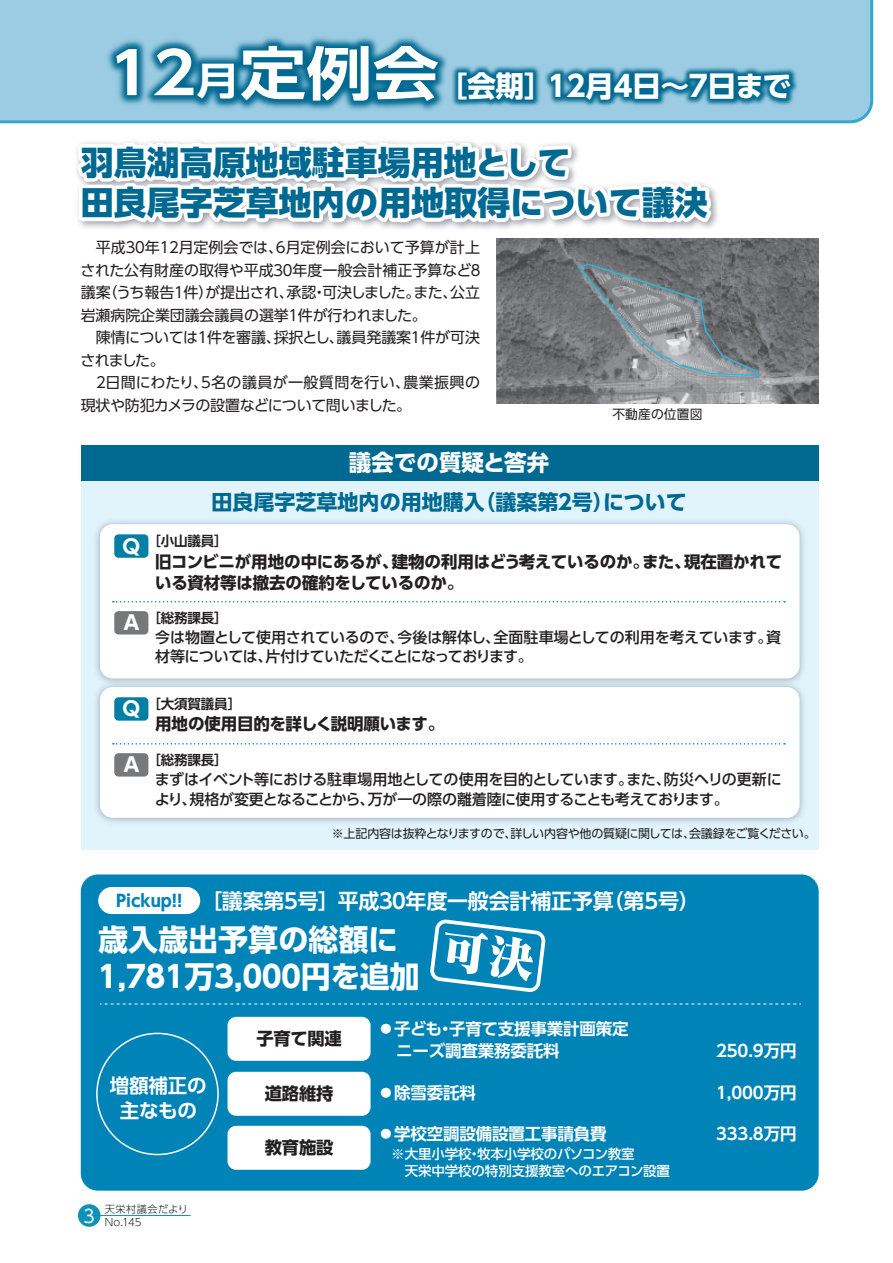
<style>
.page{position:relative;width:893px;height:1263px;background:#fff}
.page>*{position:absolute;margin:0;border:0;box-sizing:border-box;transform-origin:0 0}
.t1{font:700 57.75px "UD Shin Go Pro De";color:#fff;scale:1.15 1}
.t2{font:800 33px/40.5px "UD Shin Go Pro";color:#006991}
.t3{font:700 30px/37.5px "UD Shin Go Pro";color:#fff}
.t4{font:700 28.8px "UD Shin Go Pro";letter-spacing:-.015em;color:#fff}
.t5{font:700 22.5px "UD Shin Go Pro";color:#fff}
.t6{font:700 21px "UD Shin Go Pro De";letter-spacing:-.01em;color:#fff}
.t7{font:700 21px "UD Shin Go Pro";color:#006991}
.t8{font:700 19.65px "UD Shin Go Pro";color:#fff}
.t9{font:700 19.5px/25.5px "UD Shin Go Pro De";letter-spacing:-.01em;color:#fff;text-align:center}
.t10{font:18px "UD Shin Go Pro";color:#fff;scale:.95 1}
.t11{font:700 17.25px "UD Shin Go Pro";letter-spacing:-.01em;color:#231f20}
.t12{font:700 16.5px/21px "UD Shin Go Pro";letter-spacing:-.01em;color:#231f20}
.t13{font:700 16.5px "UD Shin Go Pro De";letter-spacing:-.01em;color:#fff}
.t14{font:700 16.5px "UD Shin Go Pro";color:#0083b6}
.t15{font:500 15px/19.5px "UD Shin Go Pro";letter-spacing:-.02em;color:#231f20}
.t16{font:15px "UD Shin Go Pro";letter-spacing:-.01em;color:#231f20}
.t17{font:15px/22.5px "UD Shin Go Pro";letter-spacing:-.03em;color:#231f20}
.t18{font:500 15px "UD Shin Go Pro";letter-spacing:-.065em;color:#231f20}
.t19{font:15px/22.5px "UD Shin Go Pro";letter-spacing:-.04em;color:#231f20}
.t20{font:15px "UD Shin Go Pro";letter-spacing:.025em;color:#231f20}
.t21{font:15px "UD Shin Go Pro";letter-spacing:-.085em;color:#231f20}
.t22{font:500 15px "UD Shin Go Pro";letter-spacing:.005em;color:#231f20}
.t23{font:500 13.5px/17.2px "UD Shin Go Pro";letter-spacing:-.01em;color:#fff}
.t24{font:700 13.5px "UD Shin Go Pro De";letter-spacing:-.01em;color:#231f20}
.t25{font:12.75px "UD Shin Go Pro";letter-spacing:.01em;color:#231f20}
.t26{font:12px "UD Shin Go Pro";letter-spacing:-.03em;color:#231f20}
.t27{font:300 10.2px "UD Shin Go Pro";letter-spacing:.05em;color:#231f20}
.t28{font:300 10.2px "UD Shin Go Pro";letter-spacing:.03em;color:#231f20}
.s1{font-size:38.55px}
.s2{font-family:"UD Shin Go Pro De";font-size:21px;color:#fff}
</style>
<div class="page">
<hr style="left:80px;top:1215px;width:111px;height:1px;background:#1092b8">
<div style="left:78px;top:1204px;width:23px;height:23px;background:#1092b8;border-radius:50%"></div>
<div style="left:81px;top:445px;width:738px;height:404px;background:#e1f4fc"></div>
<div style="left:81px;top:445px;width:738px;height:36px;background:#006991"></div>
<div style="left:0;top:0;width:874px;height:124px;background:#9bcce3"></div>
<img style="left:496px;top:238px;width:323px;height:166px">
<div style="left:81px;top:874px;width:738px;height:317px;background:#0083b6;border-radius:17px"></div>
<svg style="left:100px;top:1003px;width:701px;height:1px"></svg>
<img style="left:96px;top:521px;width:708px;height:157px">
<div style="left:100px;top:524px;width:699px;height:154px;background:#fff;border-radius:13px"></div>
<img style="left:96px;top:678px;width:708px;height:145px">
<div style="left:100px;top:687px;width:699px;height:131px;background:#fff;border-radius:13px"></div>
<img style="left:49px;top:0;width:454px;height:124px">
<img style="left:395px;top:11px;width:457px;height:113px">
<svg style="left:52px;top:113px;width:666px;height:138px"></svg>
<svg style="left:577px;top:263px;width:183px;height:114px;background:#7e8388"></svg>
<div style="left:98px;top:887px;width:102px;height:27px;background:#fff;border-radius:14px"></div>
<div style="left:96px;top:1033px;width:123px;height:122px;border:2px solid #fff;border-radius:50%"></div>
<div style="left:228px;top:1017px;width:143px;height:44px;background:#fff;border-radius:9px"></div>
<div style="left:228px;top:1072px;width:143px;height:44px;background:#fff;border-radius:9px"></div>
<div style="left:228px;top:1126px;width:143px;height:44px;background:#fff;border-radius:9px"></div>
<svg style="left:113px;top:601px;width:672px;height:1px"></svg>
<div style="left:114px;top:611px;width:34px;height:23px;background:#76787b;border-radius:4px"></div>
<div style="left:114px;top:534px;width:34px;height:24px;background:#007ea4;border-radius:4px"></div>
<svg style="left:113px;top:743px;width:672px;height:1px"></svg>
<div style="left:114px;top:753px;width:34px;height:23px;background:#76787b;border-radius:4px"></div>
<div style="left:114px;top:697px;width:34px;height:24px;background:#007ea4;border-radius:4px"></div>
<svg style="left:431px;top:920px;width:114px;height:71px"></svg>
<h1 class="t1" style="left:108px;top:26px;width:289px">12<span class="s1">月</span>定例会</h1>
<h3 class="t4" style="left:438px;top:63px;width:116px">［会期］</h3>
<h3 class="t4" style="left:548px;top:63px;width:245px">12月4日～7日まで</h3>
<h2 class="t2" style="left:81px;top:141px;width:629px">羽鳥湖高原地域駐車場用地として<br>田良尾字芝草地内の用地取得について議決</h2>
<p class="t16" style="left:179px;top:235px;width:303px">月定例会では 6、月定例会において予算が計上</p>
<p class="t16" style="left:145px;top:235px;width:16px">年</p>
<p class="t16" style="left:81px;top:235px;width:47px">　平成</p>
<p class="t16" style="left:123px;top:235px;width:26px">３０</p>
<p class="t16" style="left:157px;top:235px;width:26px">１２</p>
<p class="t16" style="left:292px;top:258px;width:181px">年度一般会計補正予算など</p>
<p class="t16" style="left:80px;top:258px;width:195px">された公有財産の取得や平成</p>
<p class="t16" style="left:271px;top:258px;width:26px">３０</p>
<p class="t16" style="left:468px;top:258px;width:16px">８</p>
<p class="t16" style="left:205px;top:280px;width:90px">が提出され、</p>
<p class="t16" style="left:103px;top:280px;width:73px">（うち報告</p>
<p class="t16" style="left:183px;top:280px;width:31px">件）</p>
<p class="t16" style="left:450px;top:280px;width:31px">公立</p>
<p class="t16" style="left:81px;top:280px;width:31px">議案</p>
<p class="t21" style="left:286px;top:280px;width:136px">承認可決しました。</p>
<p class="t16" style="left:414px;top:280px;width:45px">また、</p>
<p class="t16" style="left:171px;top:280px;width:16px">１</p>
<p class="t16" style="left:312px;top:280px;width:16px">・</p>
<p class="t17" style="left:298px;top:303px;width:130px">件が行われました。</p>
<p class="t16" style="left:81px;top:303px;width:210px">岩瀬病院企業団議会議員の選挙</p>
<p class="t16" style="left:286px;top:303px;width:16px">１</p>
<p class="t16" style="left:420px;top:325px;width:61px">件が可決</p>
<p class="t16" style="left:207px;top:325px;width:75px">件を審議、</p>
<p class="t16" style="left:274px;top:325px;width:139px">採択とし議員発議案</p>
<p class="t19" style="left:80px;top:326px;width:119px">　陳情についてはされました。</p>
<p class="t16" style="left:195px;top:325px;width:16px">１</p>
<p class="t16" style="left:408px;top:325px;width:16px">１</p>
<p class="t16" style="left:329px;top:325px;width:16px">、</p>
<p class="t20" style="left:211px;top:370px;width:201px">名の議員が一般質問を行い、</p>
<p class="t16" style="left:403px;top:370px;width:78px">農業振興の</p>
<p class="t16" style="left:106px;top:370px;width:109px">日間にわたり５、</p>
<p class="t17" style="left:81px;top:371px;width:332px;text-indent:13px">２<br>現状や防犯カメラの設置などについて問いました。</p>
<h3 class="t5" style="left:349px;top:444px;width:202px">議会での質疑と答弁</h3>
<p class="t25" style="left:612px;top:404px;width:92px">不動産の位置図</p>
<h3 class="t7" style="left:474px;top:485px;width:85px">（議案第</h3>
<h3 class="t7" style="left:212px;top:485px;width:275px">田良尾字芝草地内の用地購入</h3>
<h3 class="t7" style="left:572px;top:485px;width:43px">号）</h3>
<h3 class="t7" style="left:555px;top:485px;width:22px">２</h3>
<h3 class="t7" style="left:603px;top:485px;width:85px">について</h3>
<h3 class="t8" style="left:123px;top:530px;width:19px">Q</h3>
<p class="t24" style="left:147px;top:530px;width:82px">［小山議員[</p>
<p class="t12" style="left:155px;top:550px;width:309px">旧コンビニが用地の中にあるが、<br>いる資材等は撤去の確約をしているのか。</p>
<p class="t12" style="left:392px;top:550px;width:259px">建物の利用はどう考えているのか。</p>
<p class="t12" style="left:684px;top:550px;width:100px">現在置かれて</p>
<p class="t12" style="left:642px;top:550px;width:50px">また、</p>
<h3 class="t8" style="left:123px;top:607px;width:18px">A</h3>
<p class="t24" style="left:147px;top:607px;width:82px">［総務課長[</p>
<p class="t15" style="left:494px;top:627px;width:289px">全面駐車場としての利用を考えています資。</p>
<p class="t15" style="left:397px;top:627px;width:104px">今後は解体し、</p>
<p class="t15" style="left:266px;top:627px;width:269px;text-indent:-110px">今は物置として使用されているので、<br>片付けていただくことになっております。</p>
<p class="t15" style="left:155px;top:647px;width:119px">材等については、</p>
<h3 class="t8" style="left:123px;top:693px;width:19px">Q</h3>
<p class="t24" style="left:147px;top:693px;width:95px">［大須賀議員[</p>
<p class="t12" style="left:155px;top:713px;width:290px">用地の使用目的を詳しく説明願います。</p>
<h3 class="t8" style="left:123px;top:749px;width:18px">A</h3>
<p class="t24" style="left:147px;top:749px;width:82px">［総務課長[</p>
<p class="t15" style="left:368px;top:769px;width:363px;text-indent:-213px">まずはイベント等における駐車場用地としての使用を目的としています。<br>万が一の際の離着陸に使用することも考えております。</p>
<p class="t22" style="left:664px;top:767px;width:119px">防災ヘリの更新に</p>
<p class="t15" style="left:626px;top:769px;width:46px">また、</p>
<p class="t18" style="left:155px;top:787px;width:221px">より規格が変更となることから、</p>
<p class="t15" style="left:181px;top:789px;width:16px">、</p>
<p class="t26" style="left:689px;top:823px;width:128px">会議録をご覧ください。</p>
<p class="t26" style="left:510px;top:823px;width:186px">詳しい内容や他の質疑に関しては、</p>
<p class="t26" style="left:332px;top:823px;width:186px">※上記内容は抜粋となりますので、</p>
<h3 class="t6" style="left:297px;top:883px;width:84px">号］平成</h3>
<h3 class="t6" style="left:406px;top:883px;width:210px">年度一般会計補正予算</h3>
<h3 class="t6" style="left:222px;top:883px;width:64px">議案第</h3>
<h3 class="t6" style="left:603px;top:883px;width:99px">（第5号(</h3>
<p class="t14" style="left:116px;top:887px;width:108px">Pickup!! <span class="s2">［</span></p>
<h3 class="t3" style="left:301px;top:920px;width:121px;text-indent:-203px">歳入歳出予算の総額に円を追加</h3>
<h3 class="t6" style="left:375px;top:883px;width:36px">３０</h3>
<h3 class="t6" style="left:280px;top:883px;width:22px">５</h3>
<h3 class="t3" style="left:184px;top:957px;width:31px">万</h3>
<h3 class="t3" style="left:93px;top:957px;width:98px">１,７８１</h3>
<h3 class="t3" style="left:209px;top:957px;width:98px">３,０００</h3>
<h3 class="t9" style="left:110px;top:1072px;width:98px">増額補正の主なもの</h3>
<p class="t10" style="left:84px;top:1201px;width:13px">3</p>
<p class="t27" style="left:105px;top:1201px;width:85px">天栄村議会だより</p>
<p class="t28" style="left:105px;top:1213px;width:38px">No.145</p>
<p class="t11" style="left:256px;top:1024px;width:87px">子育て関連</p>
<p class="t11" style="left:265px;top:1079px;width:70px">道路維持</p>
<p class="t11" style="left:265px;top:1133px;width:70px">教育施設</p>
<p class="t13" style="left:378px;top:1015px;width:252px">●子ども子育て支援事業計画策定</p>
<p class="t13" style="left:437px;top:1015px;width:18px">・</p>
<p class="t13" style="left:396px;top:1037px;width:165px">ニーズ調査業務委託料</p>
<p class="t13" style="left:378px;top:1079px;width:100px">●除雪委託料</p>
<p class="t13" style="left:378px;top:1121px;width:230px">●学校空調設備設置工事請負費</p>
<p class="t23" style="left:378px;top:1145px;width:258px">　※大里小学校牧本小学校のパソコン教室</p>
<p class="t23" style="left:378px;top:1145px;width:293px;text-indent:90px">・<br>　　天栄中学校の特別支援教室へのエアコン設置</p>
<p class="t13" style="left:716px;top:1037px;width:82px">250.9万円</p>
<p class="t13" style="left:716px;top:1079px;width:82px">1,000万円</p>
<p class="t13" style="left:716px;top:1121px;width:82px">333.8万円</p>
</div>
